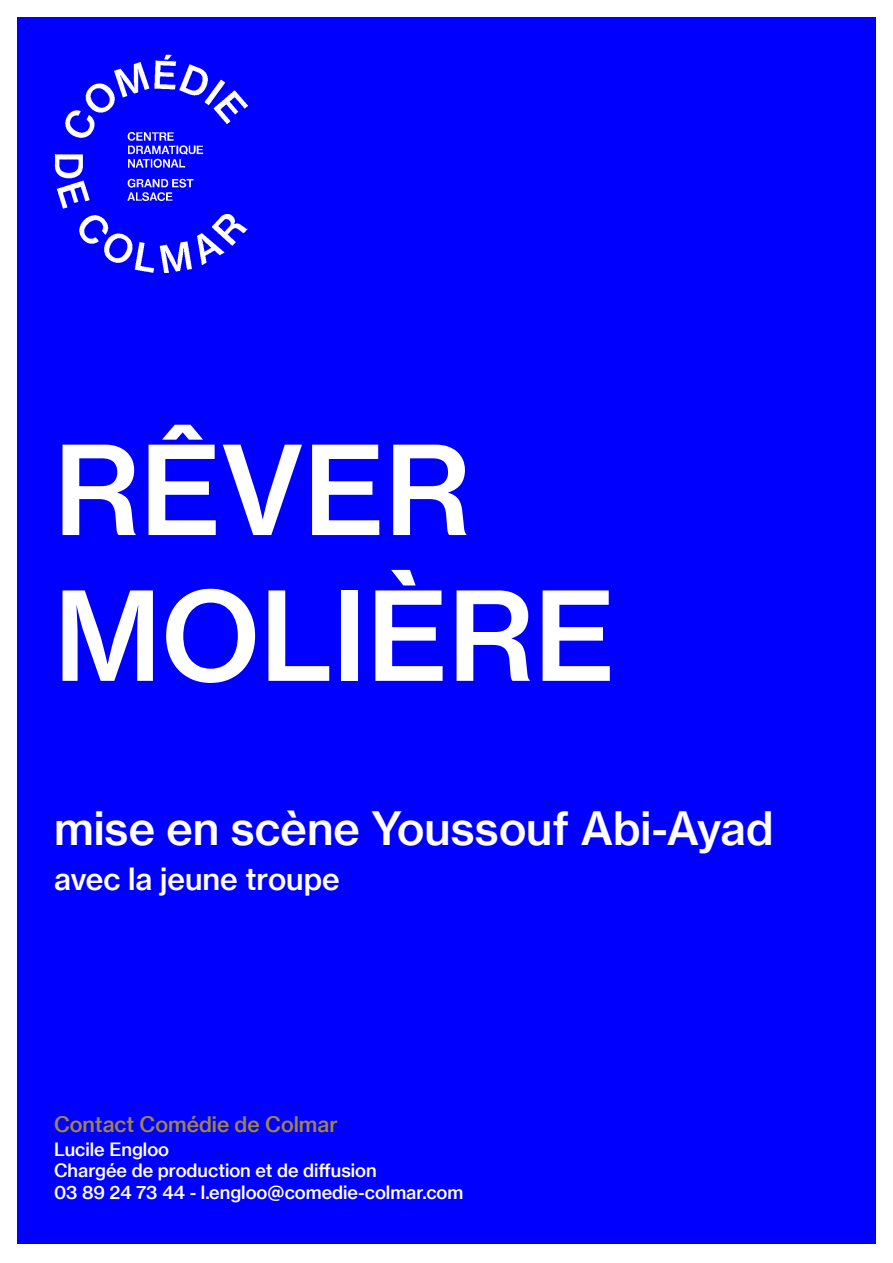
<style>
.page{position:relative;width:893px;height:1263px;background:#fff}
.page>*{position:absolute;margin:0;border:0;box-sizing:border-box;transform-origin:0 0}
.t1{font:121.5px/145.8px "N Haas Grotesk TX Pro 65 Md";color:#fff}
.t2{font:45px "N Haas Grotesk TX Pro 65 Md";color:#fff}
.t3{font:30px "N Haas Grotesk TX Pro 65 Md";color:#fff}
.t4{font:21px "N Haas Grotesk TX Pro 65 Md";color:#9e8548}
.t5{font:18px/21.6px "N Haas Grotesk TX Pro 65 Md";color:#fff}
</style>
<div class="page">
<div style="left:17px;top:17px;width:859px;height:1226px;background:#00f"></div>
<img style="left:54px;top:54px;width:193px;height:219px">
<p class="t1" style="left:54px;top:418px;width:563px">RÊVER<br>MOLIÈRE</p>
<p class="t2" style="left:54px;top:801px;width:721px">mise en scène Youssouf Abi-Ayad</p>
<p class="t3" style="left:54px;top:861px;width:287px">avec la jeune troupe</p>
<p class="t4" style="left:54px;top:1111px;width:285px">Contact Comédie de Colmar</p>
<p class="t5" style="left:54px;top:1138px;width:117px">Lucile Engloo</p>
<p class="t5" style="left:54px;top:1160px;width:411px">Chargée de production et de diffusion<br>03 89 24 73 44 - l.engloo@comedie-colmar.com</p>
</div>
